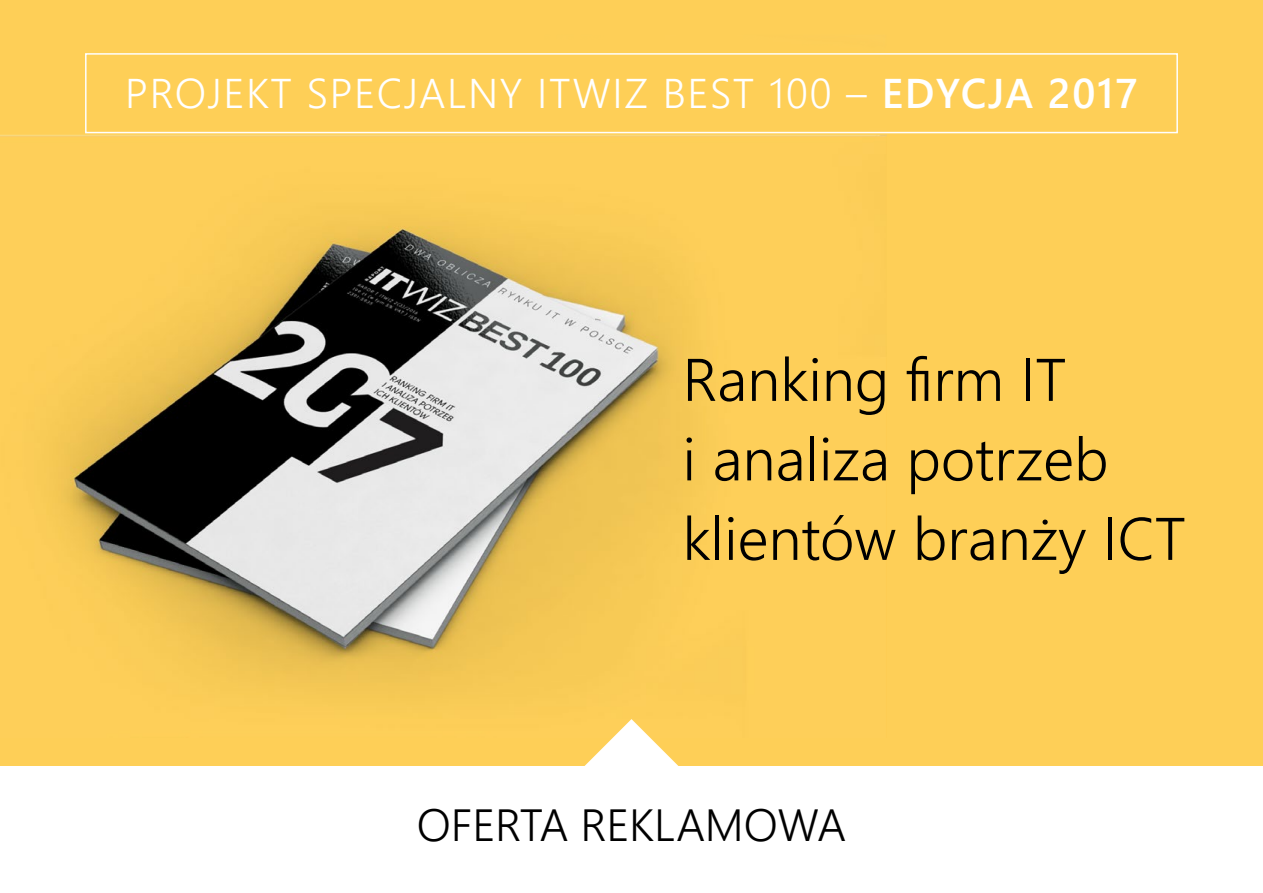
<style>
.page{position:relative;width:1263px;height:893px;background:#fff}
.page>*{position:absolute;margin:0;border:0;box-sizing:border-box;transform-origin:0 0}
.t1{font:300 60px/79.5px "Segoe UI";color:#000}
.t2{font:300 45px "Segoe UI";color:#000}
.t3{font:300 41.4px "Segoe UI";letter-spacing:.04em;color:#fff}
.s1{font-weight:600}
</style>
<div class="page">
<div style="left:0;top:0;width:1263px;height:765px;background:#fecf57"></div>
<img style="left:0;top:133px;width:886px;height:553px">
<div style="left:85px;top:53px;width:1093px;height:80px;border:2px solid #fff"></div>
<svg style="left:567px;top:719px;width:129px;height:47px"></svg>
<p class="t3" style="left:125px;top:60px;width:1014px">PROJEKT SPECJALNY ITWIZ BEST 100 – <span class="s1">EDYCJA 2017</span></p>
<p class="t1" style="left:682px;top:338px;width:505px">Ranking firm IT<br>i analiza potrzeb klientów branży ICT</p>
<p class="t2" style="left:417px;top:788px;width:431px">OFERTA REKLAMOWA</p>
</div>
